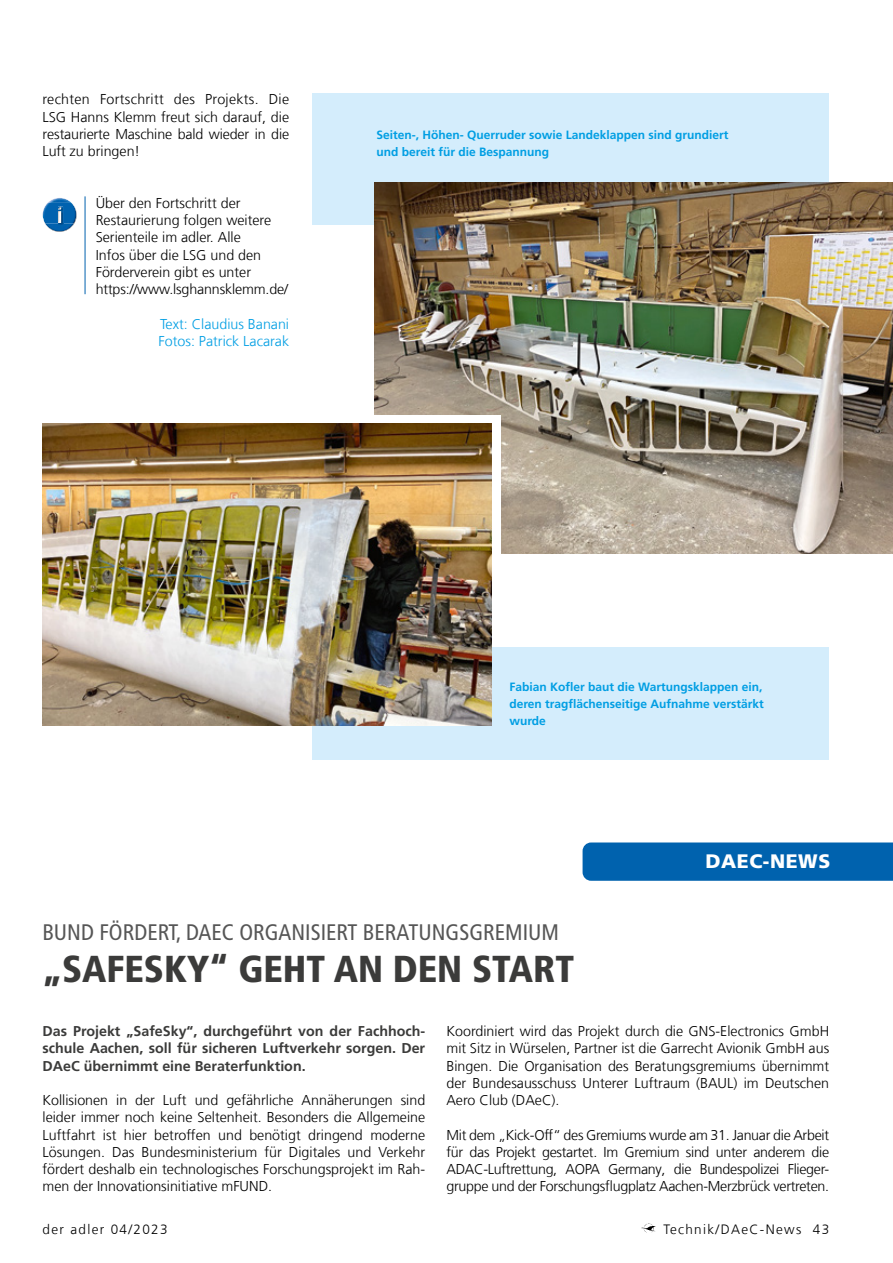
<style>
.page{position:relative;width:893px;height:1263px;background:#fff}
.page>*{position:absolute;margin:0;border:0;box-sizing:border-box;transform-origin:0 0}
.t1{font:900 condensed 37.5px "Frutiger LT Com";color:#3b3b3a}
.t2{font:condensed 22.5px "Frutiger LT Com";color:#565656}
.t3{font:900 19.5px "Frutiger LT Com";letter-spacing:.03em;color:#fff}
.t4{font:300 14.25px/17.2px "Frutiger LT Com";color:#000;text-align:justify}
.t5{font:700 14.25px/17.2px "Frutiger LT Com";color:#3b3b3a;text-align:justify}
.t6{font:300 14.25px/17.2px "Frutiger LT Com";color:#009ee3}
.t7{font:300 13.5px "Frutiger LT Com";letter-spacing:.1em;color:#000}
.t8{font:700 12px/17.2px "Frutiger LT Com";color:#009ee3}
</style>
<div class="page">
<img style="left:641px;top:1223px;width:15px;height:10px">
<div style="left:313px;top:93px;width:516px;height:132px;background:#d4edfc"></div>
<img style="left:374px;top:183px;width:519px;height:370px">
<div style="left:51px;top:415px;width:449px;height:302px;background:#fff"></div>
<div style="left:313px;top:647px;width:516px;height:113px;background:#d4edfc"></div>
<hr style="left:85px;top:196px;width:1px;height:98px;background:#0062ae">
<img style="left:42px;top:198px;width:30px;height:19px">
<img style="left:45px;top:211px;width:32px;height:21px">
<img style="left:71px;top:203px;width:5px;height:20px">
<img style="left:43px;top:203px;width:5px;height:20px">
<svg style="left:58px;top:206px;width:5px;height:19px"></svg>
<div style="left:583px;top:842px;width:310px;height:39px;background:#0062ae"></div>
<img style="left:43px;top:423px;width:449px;height:302px">
<p class="t4" style="left:43px;top:91px;width:248px">rechten Fortschritt des Projekts. Die LSG Hanns Klemm freut sich darauf, die restaurierte Maschine bald wieder in die Luft zu bringen!</p>
<p class="t4" style="left:96px;top:194px;width:194px;text-align:left">Über den Fortschritt der<br>Restaurierung folgen weitere<br>Serienteile im adler. Alle<br>Infos über die LSG und den<br>Förderverein gibt es unter https://www.lsghannsklemm.de/</p>
<p class="t6" style="left:159px;top:315px;width:132px">Text: Claudius Banani<br>Fotos: Patrick Lacarak</p>
<p class="t8" style="left:377px;top:126px;width:354px">Seiten-, Höhen- Querruder sowie Landeklappen sind grundiert und bereit für die Bespannung</p>
<p class="t8" style="left:509px;top:678px;width:256px">Fabian Kofler baut die Wartungsklappen ein, deren tragflächenseitige Aufnahme verstärkt wurde</p>
<h3 class="t3" style="left:705px;top:850px;width:126px">DAEC-NEWS</h3>
<h2 class="t2" style="left:43px;top:919px;width:518px">BUND FÖRDERT, DAEC ORGANISIERT BERATUNGSGREMIUM</h2>
<h1 class="t1" style="left:43px;top:947px;width:533px">„SAFESKY“ GEHT AN DEN START</h1>
<p class="t5" style="left:43px;top:1022px;width:384px">Das Projekt „SafeSky“, durchgeführt von der Fachhoch&shy;schule Aachen, soll für sicheren Luftverkehr sorgen. Der DAeC übernimmt eine Beraterfunktion.</p>
<p class="t4" style="left:43px;top:1091px;width:384px">Kollisionen in der Luft und gefährliche Annäherungen sind leider immer noch keine Seltenheit. Besonders die Allgemeine Luftfahrt ist hier betroffen und benötigt dringend moderne Lösungen. Das Bundesministerium für Digitales und Verkehr fördert deshalb ein technologisches Forschungsprojekt im Rah&shy;men der Innovationsinitiative mFUND.</p>
<p class="t4" style="left:446px;top:1023px;width:384px">Koordiniert wird das Projekt durch die GNS-Electronics GmbH mit Sitz in Würselen, Partner ist die Garrecht Avionik GmbH aus Bingen. Die Organisation des Beratungsgremiums übernimmt der Bundesausschuss Unterer Luftraum (BAUL) im Deutschen Aero Club (DAeC).</p>
<p class="t4" style="left:446px;top:1126px;width:384px">Mit dem „Kick-Off“ des Gremiums wurde am 31. Januar die Arbeit für das Projekt gestartet. Im Gremium sind unter anderem die ADAC-Luftrettung, AOPA Germany, die Bundespolizei Flieger&shy;gruppe und der Forschungsflugplatz Aachen-Merzbrück vertreten.</p>
<p class="t7" style="left:43px;top:1221px;width:127px">der adler 04/2023</p>
<p class="t7" style="left:663px;top:1221px;width:167px">Technik/DAeC-News 43</p>
</div>
